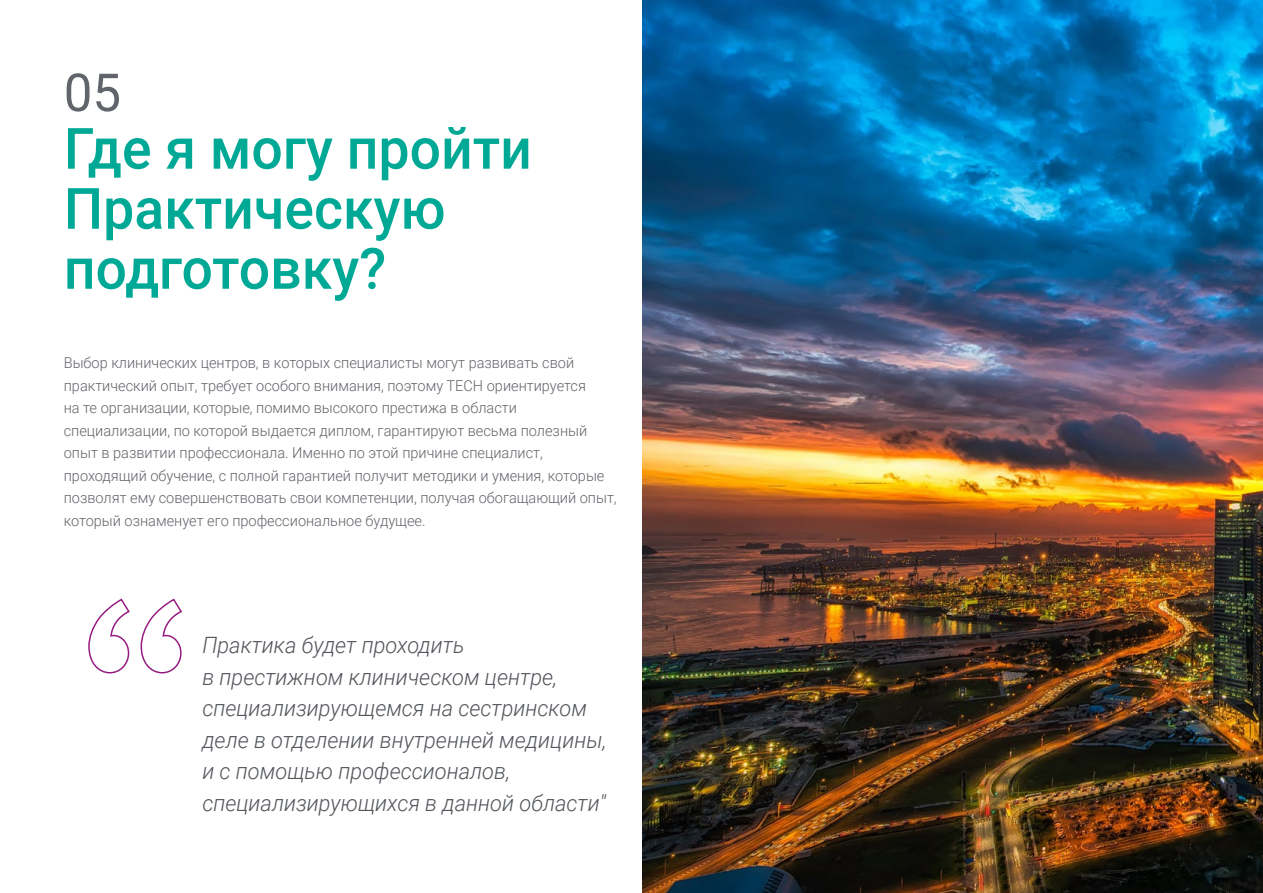
<style>
.page{position:relative;width:1263px;height:893px;background:#fff}
.page>*{position:absolute;margin:0;border:0;box-sizing:border-box;transform-origin:0 0}
.t1{font:500 57px/60px "Roboto";color:#00a996}
.t2{font:52.5px "Roboto";color:#61646a}
.t3{font:italic 300 22.5px/31.5px "Roboto";color:#52555b}
.t4{font:300 15px/22.5px "Roboto";color:#61646a}
</style>
<div class="page">
<svg style="left:88px;top:598px;width:94px;height:76px"></svg>
<img style="left:642px;top:0;width:621px;height:893px">
<h2 class="t2" style="left:64px;top:56px;width:59px">05</h2>
<h1 class="t1" style="left:64px;top:116px;width:470px">Где я могу пройти<br>Практическую подготовку?</h1>
<p class="t4" style="left:64px;top:351px;width:554px">Выбор клинических центров, в которых специалисты могут развивать свой практический опыт, требует особого внимания, поэтому TECH ориентируется<br>на те организации, которые, помимо высокого престижа в области специализации, по которой выдается диплом, гарантируют весьма полезный опыт в развитии профессионала. Именно по этой причине специалист, проходящий обучение, с полной гарантией получит методики и умения, которые позволят ему совершенствовать свои компетенции, получая обогащающий опыт, который ознаменует его профессиональное будущее.</p>
<h3 class="t3" style="left:202px;top:628px;width:406px">Практика будет проходить<br>в престижном клиническом центре, специализирующемся на сестринском деле в отделении внутренней медицины, и с помощью профессионалов, специализирующихся в данной области"</h3>
</div>
